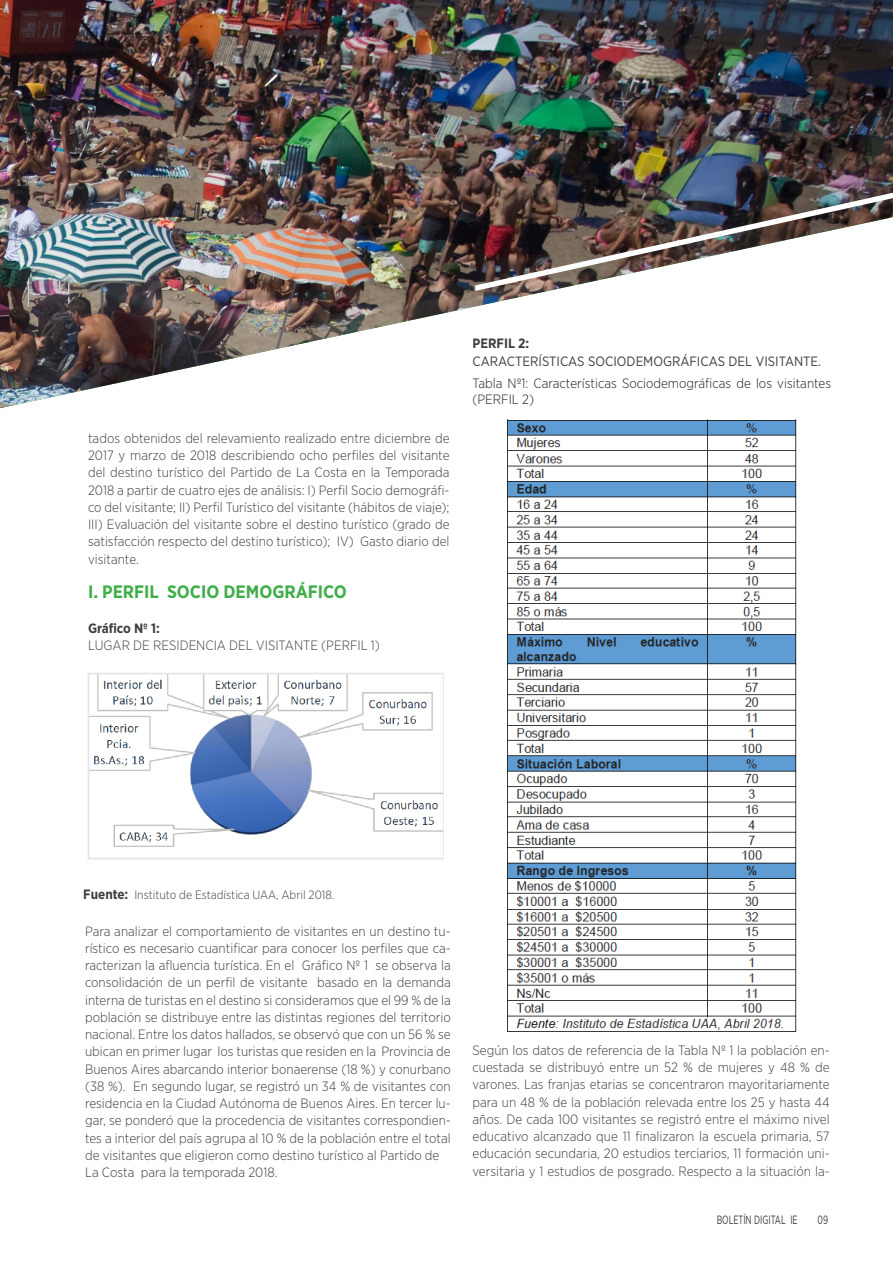
<style>
.page{position:relative;width:893px;height:1263px;background:#fff}
.page>*{position:absolute;margin:0;border:0;box-sizing:border-box;transform-origin:0 0}
.t1{font:700 18px "Gotham Narrow";color:#40ae49}
.t2{font:300 13.5px/17.2px "Gotham Narrow";color:#3e3e3f;text-align:justify}
.t3{font:300 13.5px/15.5px "Gotham Narrow";color:#231f20}
.t4{font:13.5px "Gotham Narrow";color:#3e3e3f}
.t5{font:700 13.5px "Gotham Narrow";color:#3e3e3f}
.t6{font:300 12px "Gotham Narrow";color:#3e3e3f}
.t7{font:12px "Gotham Narrow";color:#3e3e3f;scale:.75 1}
.s1{font-weight:700;font-size:13.5px}
</style>
<div class="page">
<img style="left:0;top:0;width:893px;height:408px">
<img style="left:88px;top:673px;width:356px;height:187px">
<img style="left:475px;top:193px;width:418px;height:98px">
<img style="left:507px;top:419px;width:290px;height:613px">
<p class="t2" style="left:88px;top:429px;width:363px">tados obtenidos del relevamiento realizado entre diciembre de 2017 y marzo de 2018 describiendo ocho perfiles del visitante del destino turístico del Partido de La Costa en la Temporada 2018 a partir de cuatro ejes de análisis: I) Perfil Socio demográfi&shy;co del visitante; II) Perfil Turístico del visitante (hábitos de viaje); III) Evaluación del visitante sobre el destino turístico (grado de satisfacción respecto del destino turístico); IV) Gasto diario del visitante.</p>
<p class="t1" style="left:88px;top:580px;width:260px">I. PERFIL SOCIO DEMOGRÁFICO</p>
<p class="t5" style="left:88px;top:619px;width:73px">Gráfico Nº 1:</p>
<p class="t2" style="left:88px;top:636px;width:293px">LUGAR DE RESIDENCIA DEL VISITANTE (PERFIL 1)</p>
<p class="t5" style="left:472px;top:335px;width:58px">PERFIL 2:</p>
<p class="t4" style="left:472px;top:353px;width:350px">CARACTERÍSTICAS SOCIODEMOGRÁFICAS DEL VISITANTE.</p>
<p class="t3" style="left:472px;top:375px;width:360px">Tabla Nº1: Características Sociodemográficas de los visitantes (PERFIL 2)</p>
<p class="t6" style="left:83px;top:887px;width:253px"><span class="s1">Fuente:</span> Instituto de Estadística UAA, Abril 2018.</p>
<p class="t2" style="left:85px;top:922px;width:367px">Para analizar el comportamiento de visitantes en un destino tu&shy;rístico es necesario cuantificar para conocer los perfiles que ca&shy;racterizan la afluencia turística. En el Gráfico Nº 1 se observa la consolidación de un perfil de visitante basado en la demanda interna de turistas en el destino si consideramos que el 99 % de la población se distribuye entre las distintas regiones del territorio nacional. Entre los datos hallados, se observó que con un 56 % se ubican en primer lugar los turistas que residen en la Provincia de Buenos Aires abarcando interior bonaerense (18 %) y conurbano (38 %). En segundo lugar, se registró un 34 % de visitantes con residencia en la Ciudad Autónoma de Buenos Aires. En tercer lu&shy;gar, se ponderó que la procedencia de visitantes correspondien&shy;tes a interior del país agrupa al 10 % de la población entre el total de visitantes que eligieron como destino turístico al Partido de</p>
<p class="t2" style="left:85px;top:1163px;width:194px">La Costa para la temporada 2018.</p>
<p class="t2" style="left:472px;top:1041px;width:359px">Según los datos de referencia de la Tabla Nº 1 la población en&shy;cuestada se distribuyó entre un 52 % de mujeres y 48 % de varones. Las franjas etarias se concentraron mayoritariamente para un 48 % de la población relevada entre los 25 y hasta 44 años. De cada 100 visitantes se registró entre el máximo nivel educativo alcanzado que 11 finalizaron la escuela primaria, 57 educación secundaria, 20 estudios terciarios, 11 formación uni&shy;versitaria y 1 estudios de posgrado. Respecto a la situación la-</p>
<p class="t7" style="left:717px;top:1212px;width:110px">BOLETÍN DIGITAL IE</p>
<p class="t7" style="left:818px;top:1212px;width:16px">09</p>
</div>
